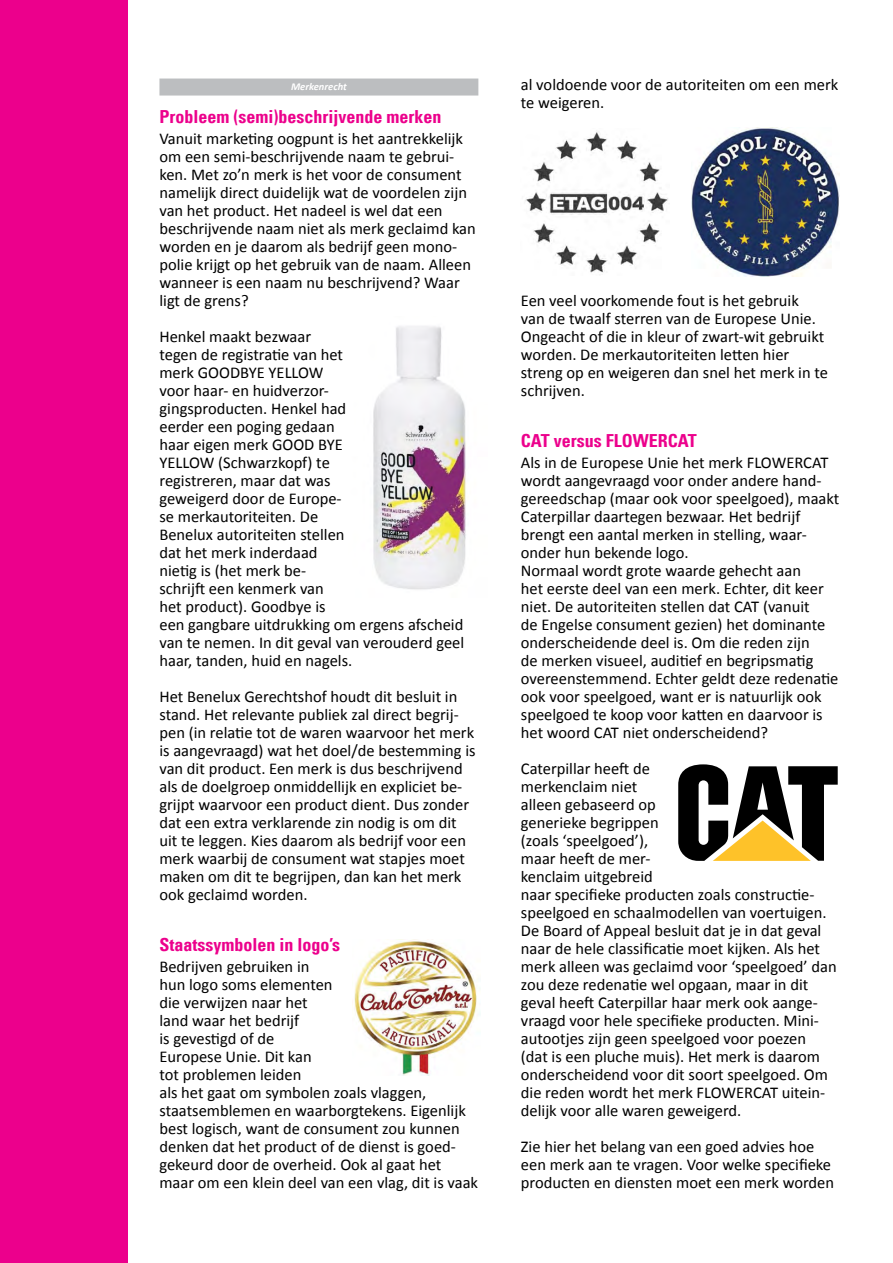
<style>
.page{position:relative;width:893px;height:1263px;background:#fff}
.page>*{position:absolute;margin:0;border:0;box-sizing:border-box;transform-origin:0 0}
.t1{font:700 condensed 18px "Univers LT";color:#ec008c}
.t2{font:16.5px/18px "Calibri";color:#000}
.t3{font:italic 700 10.5px "Calibri";color:#fff}
</style>
<div class="page">
<div style="left:159px;top:79px;width:319px;height:17px;background:#bcbec0"></div>
<div style="left:0;top:0;width:128px;height:1263px;background:#ec008c"></div>
<img style="left:373px;top:326px;width:93px;height:264px">
<img style="left:354px;top:941px;width:123px;height:135px">
<img style="left:691px;top:128px;width:149px;height:148px">
<img style="left:525px;top:131px;width:143px;height:142px">
<svg style="left:678px;top:764px;width:160px;height:97px"></svg>
<p class="t3" style="left:291px;top:80px;width:57px">Merkenrecht</p>
<p class="t1" style="left:159px;top:106px;width:283px">Probleem (semi)beschrijvende merken</p>
<p class="t2" style="left:159px;top:130px;width:318px">Vanuit marketing oogpunt is het aantrekkelijk om een semi-beschrijvende naam te gebrui&shy;ken. Met zo’n merk is het voor de consument namelijk direct duidelijk wat de voordelen zijn van het product. Het nadeel is wel dat een beschrijvende naam niet als merk geclaimd kan worden en je daarom als bedrijf geen mono&shy;polie krijgt op het gebruik van de naam. Alleen wanneer is een naam nu beschrijvend? Waar ligt de grens?</p>
<p class="t2" style="left:159px;top:328px;width:306px">Henkel maakt bezwaar<br>tegen de registratie van het<br>merk GOODBYE YELLOW<br>voor haar- en huidverzor-<br>gingsproducten. Henkel had<br>eerder een poging gedaan<br>haar eigen merk GOOD BYE<br>YELLOW (Schwarzkopf) te<br>registreren, maar dat was<br>geweigerd door de Europe-<br>se merkautoriteiten. De<br>Benelux autoriteiten stellen<br>dat het merk inderdaad<br>nietig is (het merk be-<br>schrijft een kenmerk van<br>het product). Goodbye is<br>een gangbare uitdrukking om ergens afscheid van te nemen. In dit geval van verouderd geel haar, tanden, huid en nagels.</p>
<p class="t2" style="left:159px;top:688px;width:318px">Het Benelux Gerechtshof houdt dit besluit in stand. Het relevante publiek zal direct begrij&shy;pen (in relatie tot de waren waarvoor het merk is aangevraagd) wat het doel/de bestemming is van dit product. Een merk is dus beschrijvend als de doelgroep onmiddellijk en expliciet be&shy;grijpt waarvoor een product dient. Dus zonder dat een extra verklarende zin nodig is om dit uit te leggen. Kies daarom als bedrijf voor een merk waarbij de consument wat stapjes moet maken om dit te begrijpen, dan kan het merk ook geclaimd worden.</p>
<p class="t1" style="left:159px;top:934px;width:182px">Staatssymbolen in logo’s</p>
<p class="t2" style="left:159px;top:958px;width:320px">Bedrijven gebruiken in<br>hun logo soms elementen<br>die verwijzen naar het<br>land waar het bedrijf<br>is gevestigd of de<br>Europese Unie. Dit kan<br>tot problemen leiden<br>als het gaat om symbolen zoals vlaggen, staatsemblemen en waarborgtekens. Eigenlijk best logisch, want de consument zou kunnen denken dat het product of de dienst is goed&shy;gekeurd door de overheid. Ook al gaat het maar om een klein deel van een vlag, dit is vaak</p>
<p class="t2" style="left:521px;top:76px;width:319px">al voldoende voor de autoriteiten om een merk te weigeren.</p>
<p class="t2" style="left:521px;top:292px;width:309px">Een veel voorkomende fout is het gebruik<br>van de twaalf sterren van de Europese Unie.<br>Ongeacht of die in kleur of zwart-wit gebruikt worden. De merkautoriteiten letten hier streng op en weigeren dan snel het merk in te schrijven.</p>
<p class="t1" style="left:521px;top:430px;width:177px">CAT versus FLOWERCAT</p>
<p class="t2" style="left:521px;top:454px;width:320px">Als in de Europese Unie het merk FLOWERCAT wordt aangevraagd voor onder andere hand&shy;gereedschap (maar ook voor speelgoed), maakt Caterpillar daartegen bezwaar. Het bedrijf brengt een aantal merken in stelling, waar&shy;onder hun bekende logo.<br>Normaal wordt grote waarde gehecht aan<br>het eerste deel van een merk. Echter, dit keer niet. De autoriteiten stellen dat CAT (vanuit<br>de Engelse consument gezien) het dominante onderscheidende deel is. Om die reden zijn<br>de merken visueel, auditief en begripsmatig overeenstemmend. Echter geldt deze redenatie ook voor speelgoed, want er is natuurlijk ook speelgoed te koop voor katten en daarvoor is het woord CAT niet onderscheidend?</p>
<p class="t2" style="left:521px;top:760px;width:317px">Caterpillar heeft de<br>merkenclaim niet<br>alleen gebaseerd op<br>generieke begrippen<br>(zoals ‘speelgoed’),<br>maar heeft de mer-<br>kenclaim uitgebreid<br>naar specifieke producten zoals constructie&shy;speelgoed en schaalmodellen van voertuigen.<br>De Board of Appeal besluit dat je in dat geval naar de hele classificatie moet kijken. Als het merk alleen was geclaimd voor ‘speelgoed’ dan zou deze redenatie wel opgaan, maar in dit geval heeft Caterpillar haar merk ook aange&shy;vraagd voor hele specifieke producten. Mini&shy;autootjes zijn geen speelgoed voor poezen (dat is een pluche muis). Het merk is daarom onderscheidend voor dit soort speelgoed. Om die reden wordt het merk FLOWERCAT uitein&shy;delijk voor alle waren geweigerd.</p>
<p class="t2" style="left:521px;top:1138px;width:315px">Zie hier het belang van een goed advies hoe een merk aan te vragen. Voor welke specifieke producten en diensten moet een merk worden</p>
</div>
